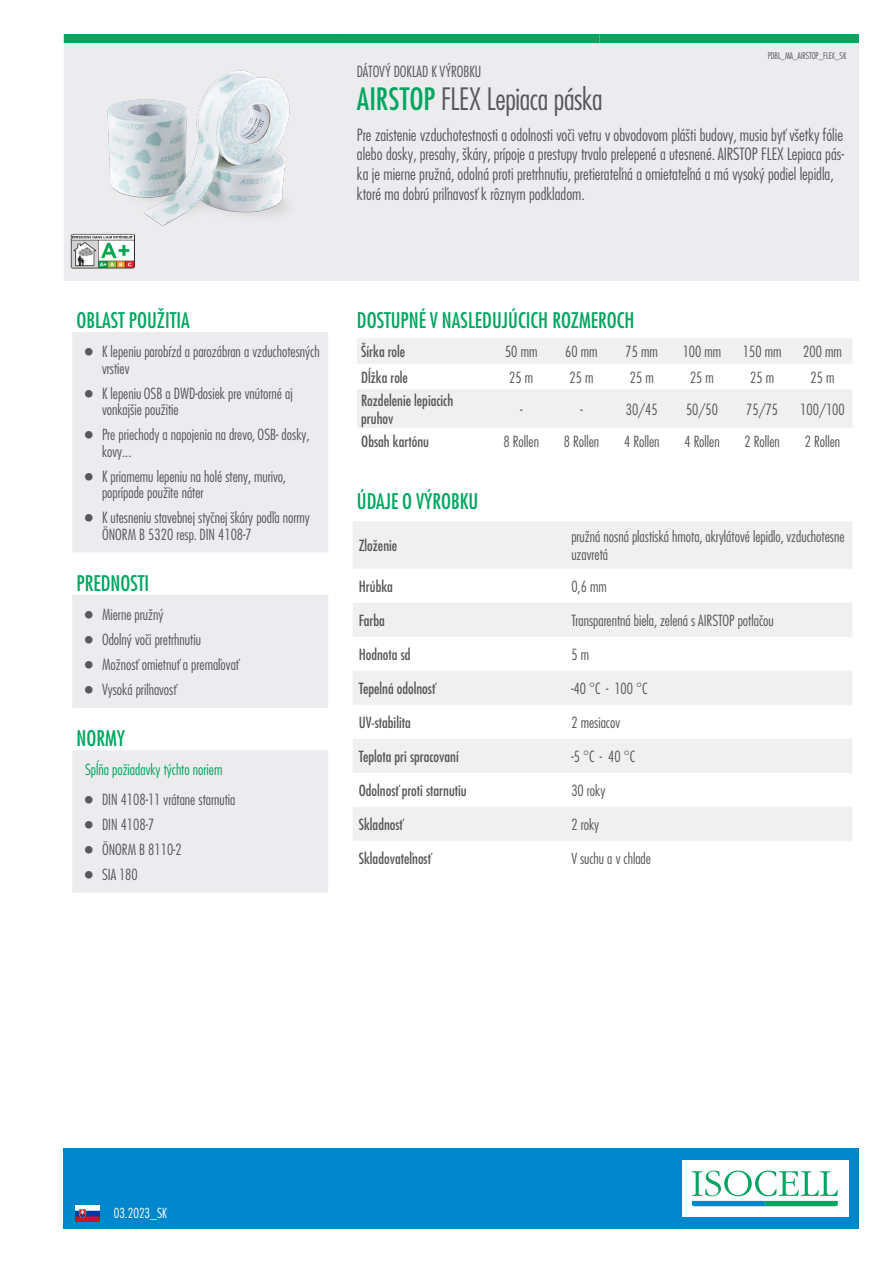
<style>
.page{position:relative;width:893px;height:1263px;background:#fff}
.page>*{position:absolute;margin:0;border:0;box-sizing:border-box;transform-origin:0 0}
.t1{font:300 condensed 30px "Futura LT Pro";letter-spacing:-.015em;color:#57585a}
.t2{font:500 condensed 21px "Futura LT Pro";color:#00a660}
.t3{font:300 condensed 16.5px/19.8px "Futura LT Pro";color:#57585a}
.t4{font:300 condensed 15px/25px "Futura LT Pro";color:#57585a}
.t5{font:500 condensed 15px/18px "Futura LT Pro";color:#57585a}
.t6{font:300 condensed 15px "Futura LT Pro";color:#00a660}
.t7{font:300 condensed 13.5px "Futura LT Pro";color:#fff}
.t8{font:300 condensed 9px "Futura LT Pro";letter-spacing:-.01em;color:#57585a}
.s1{font-weight:500;color:#00a660}
</style>
<div class="page">
<div style="left:64px;top:1148px;width:795px;height:81px;background:#0086cc"></div>
<div style="left:682px;top:1160px;width:166px;height:57px;background:#fff"></div>
<svg style="left:692px;top:1170px;width:146px;height:36px"></svg>
<img style="left:75px;top:1205px;width:24px;height:16px">
<div style="left:64px;top:43px;width:795px;height:238px;background:#ececee"></div>
<div style="left:64px;top:34px;width:276px;height:9px;background:#00a660"></div>
<div style="left:340px;top:34px;width:259px;height:9px;background:#00a660"></div>
<div style="left:599px;top:34px;width:260px;height:9px;background:#00a660"></div>
<img style="left:71px;top:243px;width:64px;height:25px">
<svg style="left:72px;top:332px;width:256px;height:560px;fill:#ececee"></svg>
<svg style="left:357px;top:338px;width:495px;height:90px"></svg>
<svg style="left:353px;top:522px;width:499px;height:319px;fill:#f0f0f1"></svg>
<img style="left:64px;top:47px;width:281px;height:196px">
<svg style="left:85px;top:348px;width:8px;height:7px"></svg>
<svg style="left:85px;top:389px;width:8px;height:8px"></svg>
<svg style="left:85px;top:431px;width:8px;height:7px"></svg>
<svg style="left:85px;top:472px;width:8px;height:8px"></svg>
<svg style="left:85px;top:514px;width:8px;height:8px"></svg>
<svg style="left:85px;top:611px;width:8px;height:7px"></svg>
<svg style="left:85px;top:636px;width:8px;height:7px"></svg>
<svg style="left:85px;top:661px;width:8px;height:7px"></svg>
<svg style="left:85px;top:686px;width:8px;height:7px"></svg>
<svg style="left:85px;top:796px;width:8px;height:7px"></svg>
<svg style="left:85px;top:821px;width:8px;height:7px"></svg>
<svg style="left:85px;top:846px;width:8px;height:7px"></svg>
<svg style="left:85px;top:871px;width:8px;height:7px"></svg>
<p class="t4" style="left:357px;top:59px;width:126px">DÁTOVÝ DOKLAD K VÝROBKU</p>
<p class="t8" style="left:768px;top:50px;width:80px">PDBL_MA_AIRSTOP_FLEX_SK</p>
<h1 class="t1" style="left:357px;top:80px;width:247px"><span class="s1">AIRSTOP</span> FLEX Lepiaca páska</h1>
<p class="t3" style="left:357px;top:125px;width:488px">Pre zaistenie vzduchotestnosti a odolnosti voči vetru v obvodovom plášti budovy, musia byť všetky fólie alebo dosky, presahy, škáry, prípoje a prestupy trvalo prelepené a utesnené. AIRSTOP FLEX Lepiaca pás&shy;ka je mierne pružná, odolná proti pretrhnutiu, pretierateľná a omietateľná a má vysoký podiel lepidla, ktoré ma dobrú priľnavosť k rôznym podkladom.</p>
<h2 class="t2" style="left:77px;top:305px;width:115px">OBLAST POUŽITIA</h2>
<p class="t4" style="left:102px;top:343px;width:219px;line-height:16.5px">K lepeniu parobŕzd a parozábran a vzduchotesných vrstiev</p>
<p class="t4" style="left:102px;top:385px;width:192px;line-height:16.5px">K lepeniu OSB a DWD-dosiek pre vnútorné aj vonkajšie použitie</p>
<p class="t4" style="left:102px;top:426px;width:209px;line-height:16.5px">Pre priechody a napojenia na drevo, OSB- dosky, kovy...</p>
<p class="t4" style="left:102px;top:468px;width:186px;line-height:16.5px">K priamemu lepeniu na holé steny, murivo, poprípade použite náter</p>
<p class="t4" style="left:102px;top:509px;width:209px;line-height:16.5px">K utesneniu stavebnej styčnej škáry podľa normy<br>ÖNORM B 5320 resp. DIN 4108-7</p>
<h2 class="t2" style="left:77px;top:568px;width:74px">PREDNOSTI</h2>
<p class="t4" style="left:102px;top:602px;width:139px">Mierne pružný<br>Odolný voči pretrhnutiu<br>Možnosť omietnuť a premaľovať<br>Vysoká priľnavosť</p>
<h2 class="t2" style="left:77px;top:724px;width:50px">NORMY</h2>
<p class="t6" style="left:85px;top:760px;width:139px">Spĺňa požiadavky týchto noriem</p>
<p class="t4" style="left:102px;top:786px;width:135px">DIN 4108-11 vrátane starnutia<br>DIN 4108-7<br>ÖNORM B 8110-2<br>SIA 180</p>
<h2 class="t2" style="left:357px;top:305px;width:279px">DOSTUPNÉ V NASLEDUJÚCICH ROZMEROCH</h2>
<p class="t5" style="left:361px;top:342px;width:46px">Šírka role</p>
<p class="t4" style="left:505px;top:339px;width:34px">50 mm</p>
<p class="t4" style="left:565px;top:339px;width:34px">60 mm</p>
<p class="t4" style="left:626px;top:339px;width:34px">75 mm</p>
<p class="t4" style="left:683px;top:339px;width:40px">100 mm</p>
<p class="t4" style="left:743px;top:339px;width:40px">150 mm</p>
<p class="t4" style="left:803px;top:339px;width:40px">200 mm</p>
<p class="t5" style="left:361px;top:368px;width:48px">Dĺžka role</p>
<p class="t4" style="left:509px;top:365px;width:25px">25 m</p>
<p class="t4" style="left:569px;top:365px;width:25px">25 m</p>
<p class="t4" style="left:630px;top:365px;width:25px">25 m</p>
<p class="t4" style="left:690px;top:365px;width:25px">25 m</p>
<p class="t4" style="left:750px;top:365px;width:25px">25 m</p>
<p class="t4" style="left:810px;top:365px;width:25px">25 m</p>
<p class="t5" style="left:361px;top:391px;width:94px">Rozdelenie lepiacich pruhov</p>
<p class="t4" style="left:520px;top:397px;width:4px">-</p>
<p class="t4" style="left:580px;top:397px;width:4px">-</p>
<p class="t4" style="left:626px;top:397px;width:33px">30/45</p>
<p class="t4" style="left:686px;top:397px;width:33px">50/50</p>
<p class="t4" style="left:746px;top:397px;width:33px">75/75</p>
<p class="t4" style="left:800px;top:397px;width:46px">100/100</p>
<p class="t5" style="left:361px;top:432px;width:69px">Obsah kartónu</p>
<p class="t4" style="left:504px;top:429px;width:37px">8 Rollen</p>
<p class="t4" style="left:564px;top:429px;width:37px">8 Rollen</p>
<p class="t4" style="left:624px;top:429px;width:37px">4 Rollen</p>
<p class="t4" style="left:684px;top:429px;width:37px">4 Rollen</p>
<p class="t4" style="left:745px;top:429px;width:37px">2 Rollen</p>
<p class="t4" style="left:805px;top:429px;width:37px">2 Rollen</p>
<h2 class="t2" style="left:357px;top:487px;width:123px">ÚDAJE O VÝROBKU</h2>
<p class="t5" style="left:359px;top:536px;width:40px">Zloženie</p>
<p class="t4" style="left:571px;top:528px;width:275px;line-height:18px">pružná nosná plastiská hmota, akrylátové lepidlo, vzduchotesne uzavretá</p>
<p class="t5" style="left:359px;top:577px;width:36px">Hrúbka</p>
<p class="t4" style="left:571px;top:574px;width:37px">0,6 mm</p>
<p class="t5" style="left:359px;top:611px;width:28px">Farba</p>
<p class="t4" style="left:571px;top:608px;width:204px">Transparentná biela, zelená s AIRSTOP potlačou</p>
<p class="t5" style="left:359px;top:645px;width:53px">Hodnota sd</p>
<p class="t4" style="left:571px;top:642px;width:19px">5 m</p>
<p class="t5" style="left:359px;top:679px;width:78px">Tepelná odolnosť</p>
<p class="t4" style="left:571px;top:676px;width:78px">-40 °C - 100 °C</p>
<p class="t5" style="left:359px;top:713px;width:54px">UV-stabilita</p>
<p class="t4" style="left:571px;top:710px;width:50px">2 mesiacov</p>
<p class="t5" style="left:359px;top:747px;width:102px">Teplota pri spracovaní</p>
<p class="t4" style="left:571px;top:744px;width:65px">-5 °C - 40 °C</p>
<p class="t5" style="left:359px;top:781px;width:110px">Odolnosť proti starnutiu</p>
<p class="t4" style="left:571px;top:778px;width:36px">30 roky</p>
<p class="t5" style="left:359px;top:815px;width:46px">Skladnosť</p>
<p class="t4" style="left:571px;top:812px;width:29px">2 roky</p>
<p class="t5" style="left:359px;top:849px;width:74px">Skladovateľnosť</p>
<p class="t4" style="left:571px;top:846px;width:81px">V suchu a v chlade</p>
<p class="t7" style="left:114px;top:1204px;width:55px">03.2023_SK</p>
</div>
